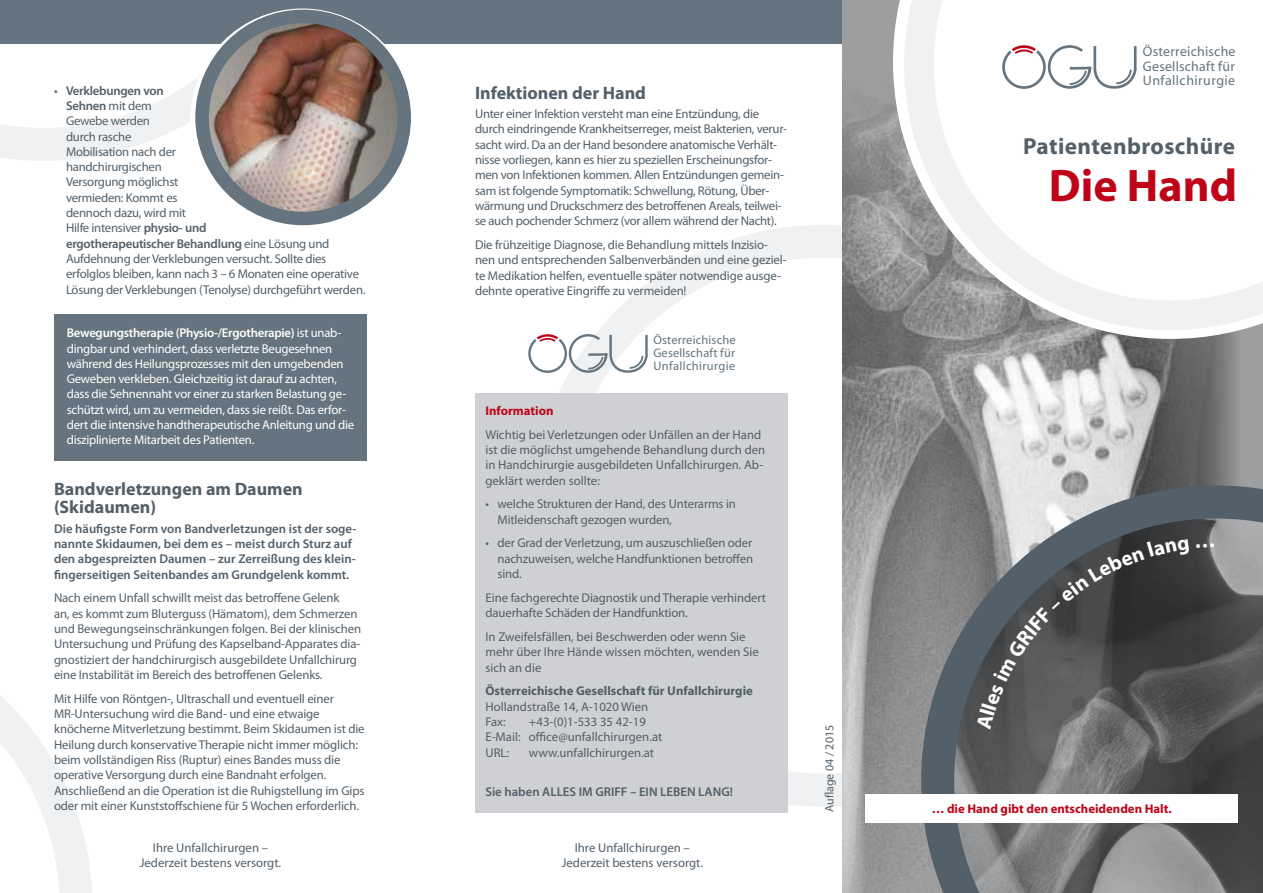
<style>
.page{position:relative;width:1263px;height:893px;background:#fff}
.page>*{position:absolute;margin:0;border:0;box-sizing:border-box;transform-origin:0 0}
.t1{font:700 45.9px "Myriad Pro";color:#c00418}
.t2{font:700 23.25px "Myriad Pro";letter-spacing:.02em;color:#535f69}
.t3{font:700 18px/18px "Myriad Pro";color:#535f69}
.t4{font:13.95px/14.5px "Myriad";letter-spacing:.015em;color:#65747e;text-align:justify}
.t5{font:12.75px/15.3px "Myriad Pro";letter-spacing:-.01em;color:#535f69}
.t6{font:12.75px/15.3px "Myriad Pro";letter-spacing:-.02em;color:#fff}
.t7{font:600 12.75px/15.3px "Myriad Pro";color:#535f69}
.t8{font:700 12.75px "Myriad Pro";color:#c00418}
.t9{font:700 12.75px "Myriad Pro";color:#535f69}
.t10{font:12.45px/13px "Myriad";letter-spacing:.015em;color:#65747e;text-align:justify}
.t11{font:12px "Myriad Pro";color:#535f69}
.s1{font-weight:600}
</style>
<div class="page">
<svg style="left:0;top:77px;width:199px;height:84px"></svg>
<svg style="left:0;top:695px;width:92px;height:198px"></svg>
<div style="left:0;top:0;width:842px;height:44px;background:#65747e"></div>
<div style="left:190px;top:9px;width:225px;height:224px;background:#fff;border-radius:50%"></div>
<img style="left:209px;top:16px;width:191px;height:202px">
<div style="left:195px;top:10px;width:216px;height:215px;border:14px solid #65747e;border-radius:50%"></div>
<div style="left:475px;top:393px;width:313px;height:419px;background:#cfd0d3"></div>
<img style="left:842px;top:74px;width:398px;height:819px">
<svg style="left:893px;top:0;width:370px;height:339px"></svg>
<svg style="left:904px;top:0;width:359px;height:330px"></svg>
<svg style="left:1001px;top:43px;width:137px;height:47px"></svg>
<svg style="left:921px;top:485px;width:342px;height:408px;background:#6d7073"></svg>
<div style="left:866px;top:794px;width:372px;height:29px;background:#fff"></div>
<div style="left:54px;top:315px;width:313px;height:146px;background:#65747e"></div>
<svg style="left:528px;top:333px;width:120px;height:41px"></svg>
<svg style="left:976px;top:538px;width:214px;height:192px;background:#4e5053"></svg>
<svg style="left:1196px;top:543px;width:18px;height:5px"></svg>
<p class="t5" style="left:66px;top:82px;width:301px;text-indent:-12px">• <span class="s1">Verklebungen von<br>Sehnen</span> mit dem<br>Gewebe werden<br>durch rasche<br>Mobilisation nach der<br>handchirurgischen<br>Versorgung möglichst<br>vermieden: Kommt es<br>dennoch dazu, wird mit<br>Hilfe intensiver <span class="s1">physio- und<br>ergotherapeutischer Behandlung</span> eine Lösung und<br>Aufdehnung der Verklebungen versucht. Sollte dies erfolglos bleiben, kann nach 3 – 6 Monaten eine operative<br>Lösung der Verklebungen (Tenolyse) durchgeführt werden.</p>
<p class="t6" style="left:67px;top:325px;width:289px"><span class="s1">Bewegungstherapie (Physio-/Ergotherapie)</span> ist unab&shy;dingbar und verhindert, dass verletzte Beugesehnen während des Heilungsprozesses mit den umgebenden Geweben verkleben. Gleichzeitig ist darauf zu achten, dass die Sehnennaht vor einer zu starken Belastung ge&shy;schützt wird, um zu vermeiden, dass sie reißt. Das erfor&shy;dert die intensive handtherapeutische Anleitung und die disziplinierte Mitarbeit des Patienten.</p>
<h3 class="t3" style="left:54px;top:479px;width:250px">Bandverletzungen am Daumen (Skidaumen)</h3>
<p class="t7" style="left:54px;top:520px;width:304px">Die häufigste Form von Bandverletzungen ist der soge&shy;nannte Skidaumen, bei dem es – meist durch Sturz auf den abgespreizten Daumen – zur Zerreißung des klein&shy;fingerseitigen Seitenbandes am Grundgelenk kommt.</p>
<p class="t5" style="left:54px;top:590px;width:309px">Nach einem Unfall schwillt meist das betroffene Gelenk<br>an, es kommt zum Bluterguss (Hämatom), dem Schmerzen und Bewegungseinschränkungen folgen. Bei der klinischen Untersuchung und Prüfung des Kapselband-Apparates dia&shy;gnostiziert der handchirurgisch ausgebildete Unfallchirurg eine Instabilität im Bereich des betroffenen Gelenks.</p>
<p class="t5" style="left:54px;top:691px;width:312px">Mit Hilfe von Röntgen-, Ultraschall und eventuell einer MR-Untersuchung wird die Band- und eine etwaige knöcherne Mitverletzung bestimmt. Beim Skidaumen ist die Heilung durch konservative Therapie nicht immer möglich: beim vollständigen Riss (Ruptur) eines Bandes muss die operative Versorgung durch eine Bandnaht erfolgen.<br>Anschließend an die Operation ist die Ruhigstellung im Gips oder mit einer Kunststoffschiene für 5 Wochen erforderlich.</p>
<h3 class="t3" style="left:475px;top:83px;width:172px">Infektionen der Hand</h3>
<p class="t5" style="left:475px;top:106px;width:314px">Unter einer Infektion versteht man eine Entzündung, die durch eindringende Krankheitserreger, meist Bakterien, verur&shy;sacht wird. Da an der Hand besondere anatomische Verhält&shy;nisse vorliegen, kann es hier zu speziellen Erscheinungsfor&shy;men von Infektionen kommen. Allen Entzündungen gemein&shy;sam ist folgende Symptomatik: Schwellung, Rötung, Über&shy;wärmung und Druckschmerz des betroffenen Areals, teilwei&shy;se auch pochender Schmerz (vor allem während der Nacht).</p>
<p class="t5" style="left:475px;top:237px;width:313px">Die frühzeitige Diagnose, die Behandlung mittels Inzisio&shy;nen und entsprechenden Salbenverbänden und eine geziel&shy;te Medikation helfen, eventuelle später notwendige ausge&shy;dehnte operative Eingriffe zu vermeiden!</p>
<p class="t10" style="left:653px;top:334px;width:84px">Österreichische Gesellschaft für Unfallchirurgie</p>
<p class="t8" style="left:485px;top:402px;width:70px">Information</p>
<p class="t5" style="left:485px;top:426px;width:281px">Wichtig bei Verletzungen oder Unfällen an der Hand ist die möglichst umgehende Behandlung durch den in Handchirurgie ausgebildeten Unfallchirurgen. Ab&shy;geklärt werden sollte:</p>
<p class="t5" style="left:497px;top:496px;width:240px;text-indent:-12px">• welche Strukturen der Hand, des Unterarms in<br>Mitleidenschaft gezogen wurden,</p>
<p class="t5" style="left:497px;top:535px;width:257px;text-align:justify;text-indent:-12px">• der Grad der Verletzung, um auszuschließen oder nachzuweisen, welche Handfunktionen betroffen sind.</p>
<p class="t5" style="left:485px;top:590px;width:282px">Eine fachgerechte Diagnostik und Therapie verhindert dauerhafte Schäden der Handfunktion.</p>
<p class="t5" style="left:485px;top:629px;width:275px">In Zweifelsfällen, bei Beschwerden oder wenn Sie mehr über Ihre Hände wissen möchten, wenden Sie sich an die</p>
<p class="t9" style="left:485px;top:683px;width:269px">Österreichische Gesellschaft für Unfallchirurgie</p>
<p class="t5" style="left:485px;top:698px;width:164px">Hollandstraße 14, A-1020 Wien<br>Fax:</p>
<p class="t5" style="left:485px;top:714px;width:178px;text-indent:44px">+43-(0)1-533 35 42-19<br>E-Mail: office@unfallchirurgen.at<br>URL:</p>
<p class="t5" style="left:529px;top:744px;width:127px">www.unfallchirurgen.at</p>
<p class="t7" style="left:485px;top:783px;width:249px">Sie haben ALLES IM GRIFF – EIN LEBEN LANG!</p>
<p class="t5" style="left:140px;top:840px;width:143px;text-align:center">Ihre Unfallchirurgen –<br>Jederzeit bestens versorgt.</p>
<p class="t5" style="left:562px;top:840px;width:143px;text-align:center">Ihre Unfallchirurgen –<br>Jederzeit bestens versorgt.</p>
<p class="t11" style="left:822px;top:812px;width:89px;rotate:-90deg">Auflage 04 / 2015</p>
<p class="t4" style="left:1143px;top:45px;width:94px">Österreichische Gesellschaft für Unfallchirurgie</p>
<h2 class="t2" style="left:1023px;top:131px;width:214px">Patientenbroschüre</h2>
<h1 class="t1" style="left:1049px;top:156px;width:190px">Die Hand</h1>
<p class="t8" style="left:932px;top:801px;width:241px">… die Hand gibt den entscheidenden Halt.</p>
</div>
